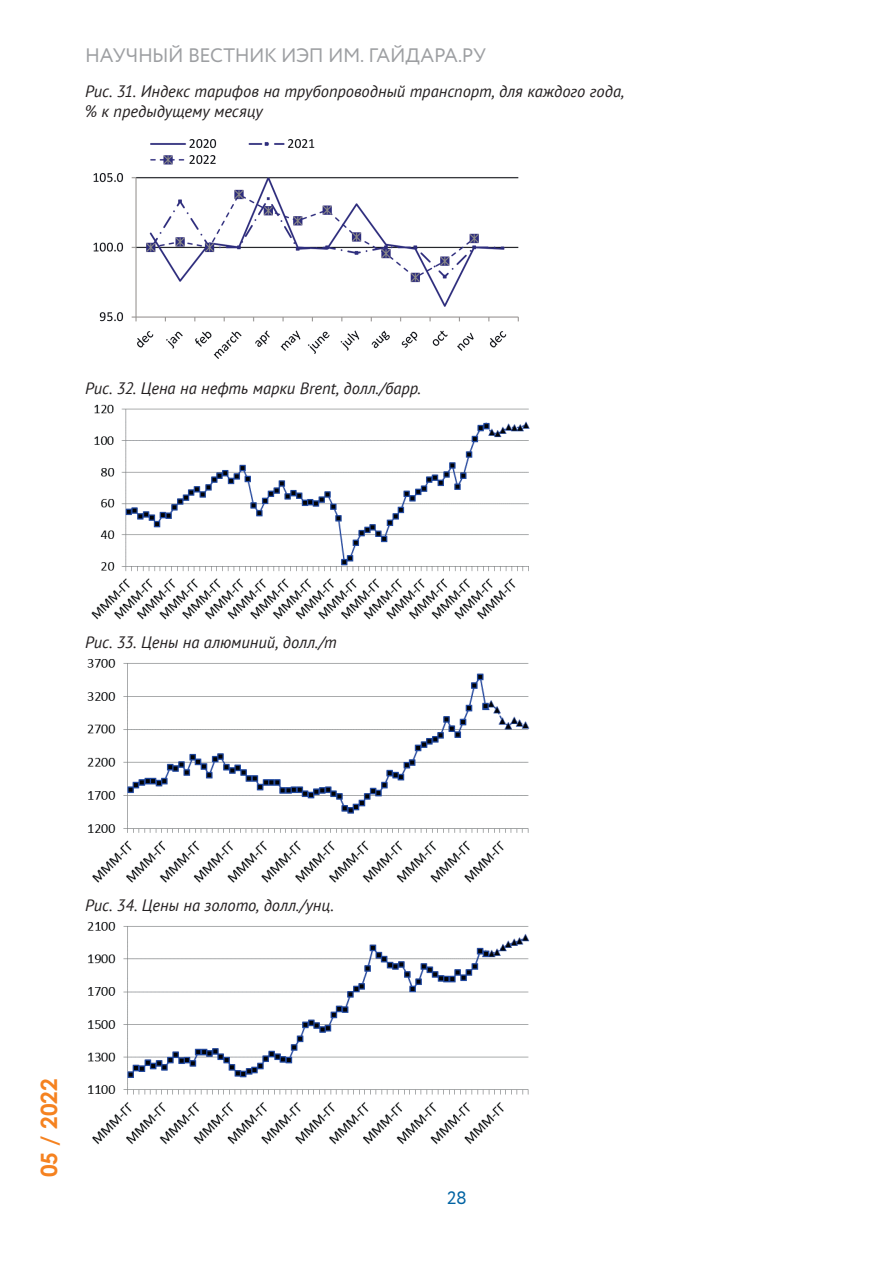
<style>
.page{position:relative;width:893px;height:1263px;background:#fff}
.page>*{position:absolute;margin:0;border:0;box-sizing:border-box;transform-origin:0 0}
.t1{font:700 22.5px "Century Gothic";color:#f58220}
.t2{font:19.5px "Circe";letter-spacing:-.025em;color:#9d9fa2}
.t3{font:18px "Circe";color:#0163a3}
.t4{font:italic 16.5px/19.8px "PT Sans";color:#231f20}
</style>
<div class="page">
<img style="left:93px;top:139px;width:426px;height:220px">
<img style="left:91px;top:404px;width:439px;height:216px">
<img style="left:87px;top:659px;width:443px;height:224px">
<img style="left:87px;top:922px;width:443px;height:223px">
<p class="t2" style="left:85px;top:43px;width:402px">НАУЧНЫЙ ВЕСТНИК ИЭП ИМ. ГАЙДАРА.РУ</p>
<p class="t4" style="left:85px;top:81px;width:541px">Рис. 31. Индекс тарифов на трубопроводный транспорт, для каждого года, % к предыдущему месяцу</p>
<p class="t4" style="left:85px;top:378px;width:337px">Рис. 32. Цена на нефть марки Brent, долл./барр.</p>
<p class="t4" style="left:85px;top:632px;width:253px">Рис. 33. Цены на алюминий, долл./т</p>
<p class="t4" style="left:85px;top:895px;width:250px">Рис. 34. Цены на золото, долл./унц.</p>
<h1 class="t1" style="left:32px;top:1177px;width:100px;rotate:-90deg">05 / 2022</h1>
<p class="t3" style="left:447px;top:1186px;width:21px">28</p>
</div>
